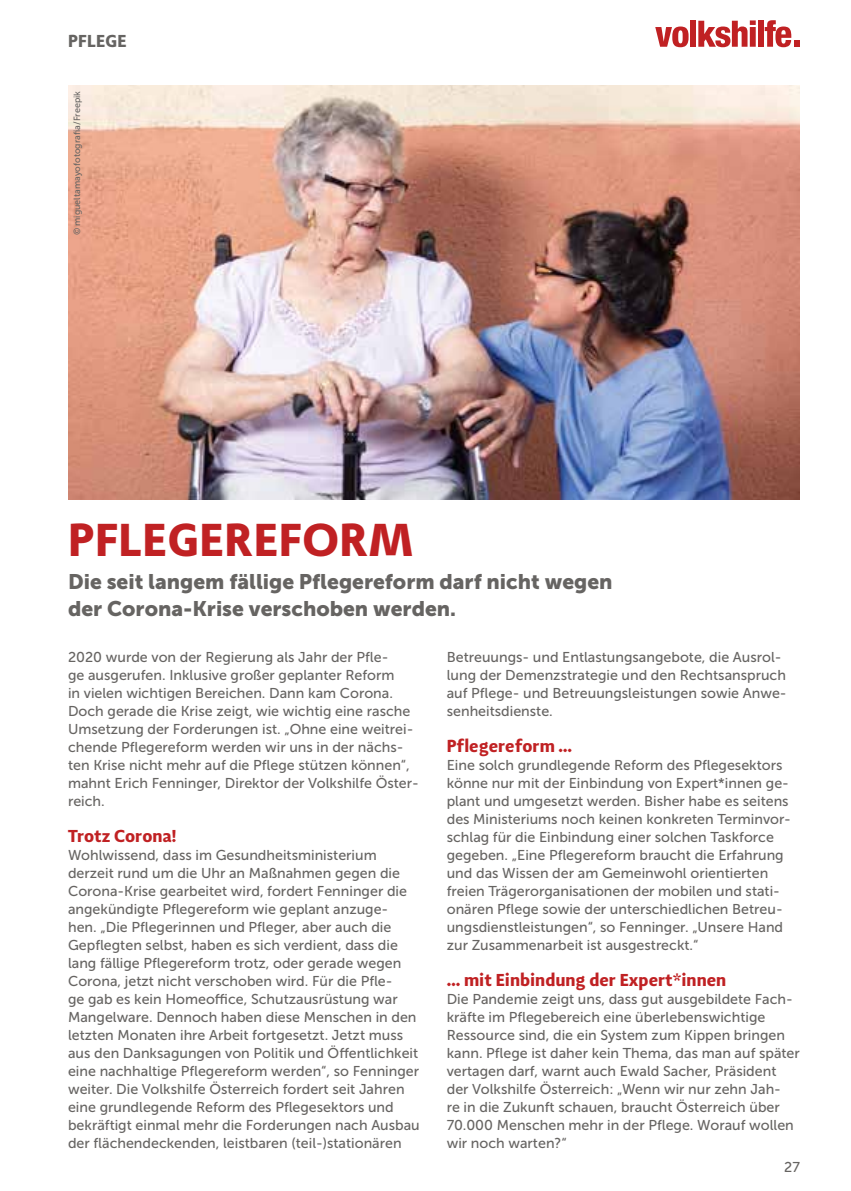
<style>
.page{position:relative;width:851px;height:1191px;background:#fff}
.page>*{position:absolute;margin:0;border:0;box-sizing:border-box;transform-origin:0 0}
.t1{font:700 48px "Adagio Sans";letter-spacing:.01em;color:#c02123}
.t2{font:21px/27px "Museo Sans 900";color:#666462}
.t3{font:700 18px "Adagio Sans";color:#c02123}
.t4{font:700 18px "Adagio Sans";letter-spacing:.01em;color:#666462}
.t5{font:14.25px/18px "Museo Sans 500";color:#666462}
.t6{font:9px "Museo Sans 500";color:#666462}
</style>
<div class="page">
<svg style="left:655px;top:27px;width:33px;height:20px"></svg>
<div style="left:690px;top:21px;width:6px;height:26px;background:#c02123"></div>
<svg style="left:698px;top:20px;width:57px;height:27px"></svg>
<div style="left:758px;top:21px;width:6px;height:26px;background:#c02123"></div>
<svg style="left:764px;top:20px;width:35px;height:27px"></svg>
<img style="left:68px;top:85px;width:731px;height:415px">
<p class="t4" style="left:68px;top:29px;width:60px">PFLEGE</p>
<p class="t6" style="left:72px;top:235px;width:146px;rotate:-90deg">© migueltamayofotografia/Freepik</p>
<h1 class="t1" style="left:68px;top:508px;width:346px">PFLEGEREFORM</h1>
<h2 class="t2" style="left:68px;top:568px;width:546px">Die seit langem fällige Pflegereform darf nicht wegen der Corona-Krise verschoben werden.</h2>
<p class="t5" style="left:68px;top:648px;width:352px">2020 wurde von der Regierung als Jahr der Pfle-<br>ge ausgerufen. Inklusive großer geplanter Reform<br>in vielen wichtigen Bereichen. Dann kam Corona.<br>Doch gerade die Krise zeigt, wie wichtig eine rasche Umsetzung der Forderungen ist. „Ohne eine weitrei&shy;chende Pflegereform werden wir uns in der nächs&shy;ten Krise nicht mehr auf die Pflege stützen können“, mahnt Erich Fenninger, Direktor der Volkshilfe Öster&shy;reich.</p>
<p class="t3" style="left:68px;top:824px;width:110px">Trotz Corona!</p>
<p class="t5" style="left:68px;top:846px;width:353px">Wohlwissend, dass im Gesundheitsministerium derzeit rund um die Uhr an Maßnahmen gegen die Corona-Krise gearbeitet wird, fordert Fenninger die angekündigte Pflegereform wie geplant anzuge&shy;hen. „Die Pflegerinnen und Pfleger, aber auch die Gepflegten selbst, haben es sich verdient, dass die lang fällige Pflegereform trotz, oder gerade wegen Corona, jetzt nicht verschoben wird. Für die Pfle-<br>ge gab es kein Homeoffice, Schutzausrüstung war Mangelware. Dennoch haben diese Menschen in den letzten Monaten ihre Arbeit fortgesetzt. Jetzt muss aus den Danksagungen von Politik und Öffentlichkeit eine nachhaltige Pflegereform werden“, so Fenninger weiter. Die Volkshilfe Österreich fordert seit Jahren eine grundlegende Reform des Pflegesektors und bekräftigt einmal mehr die Forderungen nach Ausbau der flächendeckenden, leistbaren (teil-)stationären</p>
<p class="t5" style="left:446px;top:648px;width:341px">Betreuungs- und Entlastungsangebote, die Ausrol&shy;lung der Demenzstrategie und den Rechtsanspruch auf Pflege- und Betreuungsleistungen sowie Anwe&shy;senheitsdienste.</p>
<p class="t3" style="left:446px;top:734px;width:127px">Pflegereform …</p>
<p class="t5" style="left:446px;top:756px;width:346px">Eine solch grundlegende Reform des Pflegesektors könne nur mit der Einbindung von Expert*innen ge&shy;plant und umgesetzt werden. Bisher habe es seitens des Ministeriums noch keinen konkreten Terminvor&shy;schlag für die Einbindung einer solchen Taskforce gegeben. „Eine Pflegereform braucht die Erfahrung und das Wissen der am Gemeinwohl orientierten freien Trägerorganisationen der mobilen und stati&shy;onären Pflege sowie der unterschiedlichen Betreu&shy;ungsdienstleistungen“, so Fenninger. „Unsere Hand zur Zusammenarbeit ist ausgestreckt.“</p>
<p class="t3" style="left:446px;top:968px;width:281px">… mit Einbindung der Expert*innen</p>
<p class="t5" style="left:446px;top:990px;width:354px">Die Pandemie zeigt uns, dass gut ausgebildete Fach&shy;kräfte im Pflegebereich eine überlebenswichtige Ressource sind, die ein System zum Kippen bringen kann. Pflege ist daher kein Thema, das man auf später vertagen darf, warnt auch Ewald Sacher, Präsident der Volkshilfe Österreich: „Wenn wir nur zehn Jah-<br>re in die Zukunft schauen, braucht Österreich über 70.000 Menschen mehr in der Pflege. Worauf wollen wir noch warten?“</p>
<p class="t5" style="left:784px;top:1158px;width:17px">27</p>
</div>
